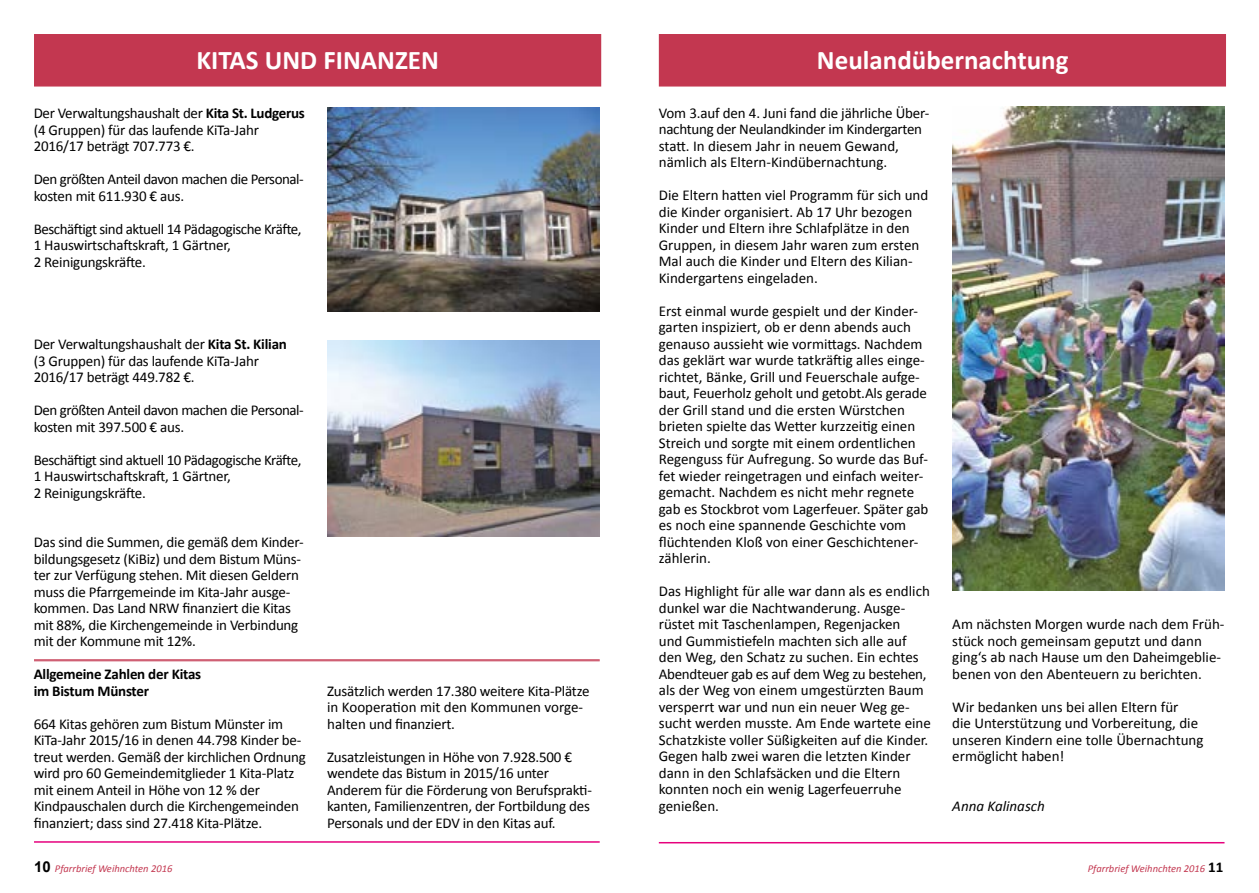
<style>
.page{position:relative;width:1259px;height:893px;background:#fff}
.page>*{position:absolute;margin:0;border:0;box-sizing:border-box;transform-origin:0 0}
.t1{font:700 27px "Calibri";color:#fff}
.t2{font:15px/16.5px "Calibri";letter-spacing:-.01em;color:#000}
.t3{font:15px/16.5px "Calibri";letter-spacing:-.03em;color:#000}
.t4{font:700 15px/16.5px "Calibri";letter-spacing:-.015em;color:#000}
.t5{font:italic 15px "Calibri";color:#000}
.t6{font:italic 10.5px "Calibri";color:#c33750}
.s1{font-weight:700}
.s2{font-family:"Arial";font-weight:700;font-style:normal;font-size:15px;color:#000}
.s3{font-weight:700;font-style:normal;font-size:15px;color:#000}
</style>
<div class="page">
<hr style="left:34px;top:841px;width:566px;height:2px;background:#e6007d">
<div style="left:34px;top:34px;width:567px;height:53px;background:#c33750;border:2px solid #c33750"></div>
<img style="left:327px;top:340px;width:273px;height:197px">
<img style="left:327px;top:107px;width:273px;height:205px">
<hr style="left:34px;top:659px;width:566px;height:1px;background:#c33750">
<hr style="left:34px;top:660px;width:566px;height:1px;background:#c33750">
<div style="left:659px;top:34px;width:567px;height:53px;background:#c33750;border:2px solid #c33750"></div>
<hr style="left:659px;top:842px;width:565px;height:1px;background:#e6007d">
<img style="left:952px;top:106px;width:272px;height:484px">
<h1 class="t1" style="left:196px;top:43px;width:244px">KITAS UND FINANZEN</h1>
<h1 class="t1" style="left:817px;top:43px;width:253px">Neulandübernachtung</h1>
<p class="t2" style="left:659px;top:104px;width:272px">Vom 3.auf den 4. Juni fand die jährliche Über&shy;nachtung der Neulandkinder im Kindergarten statt. In diesem Jahr in neuem Gewand, nämlich als Eltern-Kindübernachtung.</p>
<p class="t2" style="left:659px;top:186px;width:271px">Die Eltern hatten viel Programm für sich und die Kinder organisiert. Ab 17 Uhr bezogen Kinder und Eltern ihre Schlafplätze in den Gruppen, in diesem Jahr waren zum ersten Mal auch die Kinder und Eltern des Kilian-Kindergartens eingeladen.</p>
<p class="t2" style="left:659px;top:302px;width:271px">Erst einmal wurde gespielt und der Kinder&shy;garten inspiziert, ob er denn abends auch genauso aussieht wie vormittags. Nachdem das geklärt war wurde tatkräftig alles einge&shy;richtet, Bänke, Grill und Feuerschale aufge&shy;baut, Feuerholz geholt und getobt.Als gerade der Grill stand und die ersten Würstchen brieten spielte das Wetter kurzzeitig einen Streich und sorgte mit einem ordentlichen Regenguss für Aufregung. So wurde das Buf&shy;fet wieder reingetragen und einfach weiter&shy;gemacht. Nachdem es nicht mehr regnete gab es Stockbrot vom Lagerfeuer. Später gab es noch eine spannende Geschichte vom flüchtenden Kloß von einer Geschichtener&shy;zählerin.</p>
<p class="t2" style="left:659px;top:582px;width:274px">Das Highlight für alle war dann als es endlich dunkel war die Nachtwanderung. Ausge&shy;rüstet mit Taschenlampen, Regenjacken<br>und Gummistiefeln machten sich alle auf den Weg, den Schatz zu suchen. Ein echtes Abendteuer gab es auf dem Weg zu bestehen, als der Weg von einem umgestürzten Baum versperrt war und nun ein neuer Weg ge&shy;sucht werden musste. Am Ende wartete eine Schatzkiste voller Süßigkeiten auf die Kinder.<br>Gegen halb zwei waren die letzten Kinder dann in den Schlafsäcken und die Eltern konnten noch ein wenig Lagerfeuerruhe genießen.</p>
<p class="t2" style="left:34px;top:104px;width:272px">Der Verwaltungshaushalt der <span class="s1">Kita St. Ludgerus </span>(4 Gruppen) für das laufende KiTa-Jahr<br>2016/17 beträgt 707.773 €.</p>
<p class="t3" style="left:34px;top:170px;width:272px">Den größten Anteil davon machen die Personal&shy;kosten mit 611.930 € aus.</p>
<p class="t3" style="left:34px;top:220px;width:269px">Beschäftigt sind aktuell 14 Pädagogische Kräfte,<br>1 Hauswirtschaftskraft, 1 Gärtner,<br>2 Reinigungskräfte.</p>
<p class="t2" style="left:34px;top:335px;width:255px">Der Verwaltungshaushalt der <span class="s1">Kita St. Kilian </span>(3 Gruppen) für das laufende KiTa-Jahr<br>2016/17 beträgt 449.782 €.</p>
<p class="t3" style="left:34px;top:401px;width:272px">Den größten Anteil davon machen die Personal&shy;kosten mit 397.500 € aus.</p>
<p class="t3" style="left:34px;top:451px;width:269px">Beschäftigt sind aktuell 10 Pädagogische Kräfte,<br>1 Hauswirtschaftskraft, 1 Gärtner,<br>2 Reinigungskräfte.</p>
<p class="t2" style="left:34px;top:533px;width:271px">Das sind die Summen, die gemäß dem Kinder&shy;bildungsgesetz (KiBiz) und dem Bistum Müns&shy;ter zur Verfügung stehen. Mit diesen Geldern muss die Pfarrgemeinde im Kita-Jahr ausge&shy;kommen. Das Land NRW finanziert die Kitas mit 88%, die Kirchengemeinde in Verbindung mit der Kommune mit 12%.</p>
<p class="t4" style="left:34px;top:665px;width:169px">Allgemeine Zahlen der Kitas im Bistum Münster</p>
<p class="t2" style="left:34px;top:715px;width:274px">664 Kitas gehören zum Bistum Münster im KiTa-Jahr 2015/16 in denen 44.798 Kinder be&shy;treut werden. Gemäß der kirchlichen Ordnung wird pro 60 Gemeindemitglieder 1 Kita-Platz mit einem Anteil in Höhe von 12 % der Kindpauschalen durch die Kirchengemeinden finanziert; dass sind 27.418 Kita-Plätze.</p>
<p class="t2" style="left:952px;top:615px;width:274px">Am nächsten Morgen wurde nach dem Früh&shy;stück noch gemeinsam geputzt und dann ging‘s ab nach Hause um den Daheimgeblie&shy;benen von den Abenteuern zu berichten.</p>
<p class="t2" style="left:952px;top:698px;width:253px">Wir bedanken uns bei allen Eltern für<br>die Unterstützung und Vorbereitung, die unseren Kindern eine tolle Übernachtung ermöglicht haben!</p>
<p class="t5" style="left:952px;top:796px;width:94px">Anna Kalinasch</p>
<p class="t2" style="left:327px;top:682px;width:264px">Zusätzlich werden 17.380 weitere Kita-Plätze in Kooperation mit den Kommunen vorge&shy;halten und finanziert.</p>
<p class="t2" style="left:327px;top:748px;width:266px">Zusatzleistungen in Höhe von 7.928.500 € wendete das Bistum in 2015/16 unter Anderem für die Förderung von Berufsprakti&shy;kanten, Familienzentren, der Fortbildung des Personals und der EDV in den Kitas auf.</p>
<p class="t6" style="left:34px;top:862px;width:140px"><span class="s2">10</span> Pfarrbrief Weihnchten 2016</p>
<p class="t6" style="left:1087px;top:862px;width:137px">Pfarrbrief Weihnchten 2016 <span class="s3">11</span></p>
</div>
